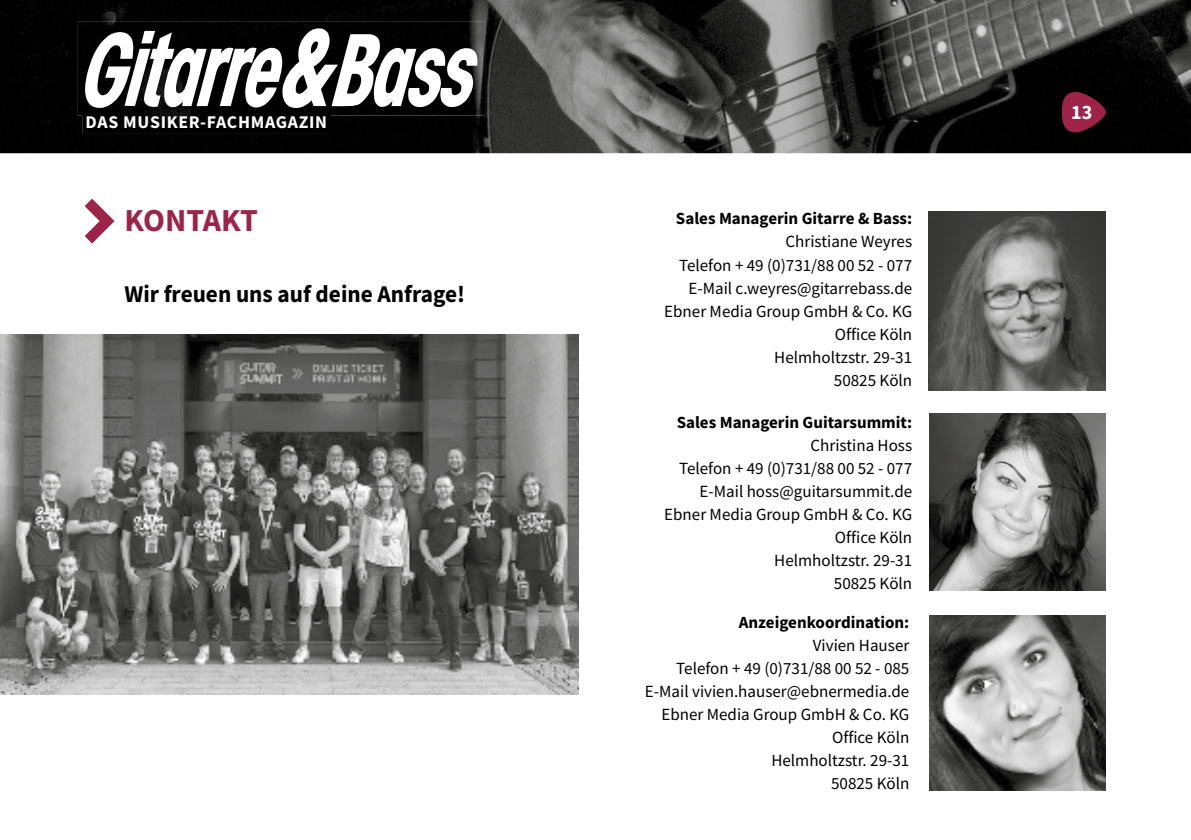
<style>
.page{position:relative;width:1191px;height:840px;background:#fff}
.page>*{position:absolute;margin:0;border:0;box-sizing:border-box;transform-origin:0 0}
.t1{font:700 32px "Source Sans Pro";letter-spacing:-.015em;color:#9d2448}
.t2{font:700 24px "Source Sans Pro";color:#000}
.t3{font:700 20px "Source Sans Pro";color:#fff}
.t4{font:700 17.8px "Source Sans Pro";letter-spacing:.04em;color:#fff}
.t5{font:17px/23px "Source Sans Pro";color:#000;text-align:right}
.t6{font:700 17px "Source Sans Pro";color:#000}
</style>
<div class="page">
<img style="left:0;top:0;width:1191px;height:153px">
<div style="left:82px;top:115px;width:248px;height:18px;background:#000"></div>
<img style="left:87px;top:116px;width:239px;height:12px">
<img style="left:78px;top:21px;width:407px;height:94px">
<svg style="left:83px;top:27px;width:395px;height:83px"></svg>
<svg style="left:1061px;top:92px;width:45px;height:40px"></svg>
<img style="left:0;top:334px;width:578px;height:360px">
<svg style="left:85px;top:198px;width:30px;height:45px"></svg>
<img style="left:929px;top:211px;width:176px;height:179px">
<img style="left:929px;top:413px;width:177px;height:177px">
<img style="left:929px;top:615px;width:177px;height:175px">
<p class="t4" style="left:85px;top:113px;width:243px">DAS MUSIKER-FACHMAGAZIN</p>
<h1 class="t1" style="left:124px;top:204px;width:135px">KONTAKT</h1>
<h2 class="t2" style="left:124px;top:278px;width:342px">Wir freuen uns auf deine Anfrage!</h2>
<p class="t6" style="left:676px;top:207px;width:238px">Sales Managerin Gitarre &amp; Bass:</p>
<p class="t5" style="left:664px;top:231px;width:249px">Christiane Weyres<br>Telefon + 49 (0)731/88 00 52 - 077<br>E-Mail c.weyres@gitarrebass.de<br>Ebner Media Group GmbH &amp; Co. KG<br>Office Köln<br>Helmholtzstr. 29-31<br>50825 Köln</p>
<p class="t6" style="left:676px;top:410px;width:237px">Sales Managerin Guitarsummit:</p>
<p class="t5" style="left:664px;top:434px;width:249px">Christina Hoss<br>Telefon + 49 (0)731/88 00 52 - 077<br>E-Mail hoss@guitarsummit.de<br>Ebner Media Group GmbH &amp; Co. KG<br>Office Köln<br>Helmholtzstr. 29-31<br>50825 Köln</p>
<p class="t6" style="left:739px;top:610px;width:172px">Anzeigenkoordination:</p>
<p class="t5" style="left:645px;top:634px;width:266px">Vivien Hauser<br>Telefon + 49 (0)731/88 00 52 - 085<br>E-Mail vivien.hauser@ebnermedia.de<br>Ebner Media Group GmbH &amp; Co. KG<br>Office Köln<br>Helmholtzstr. 29-31<br>50825 Köln</p>
<p class="t3" style="left:1071px;top:98px;width:23px">13</p>
</div>
